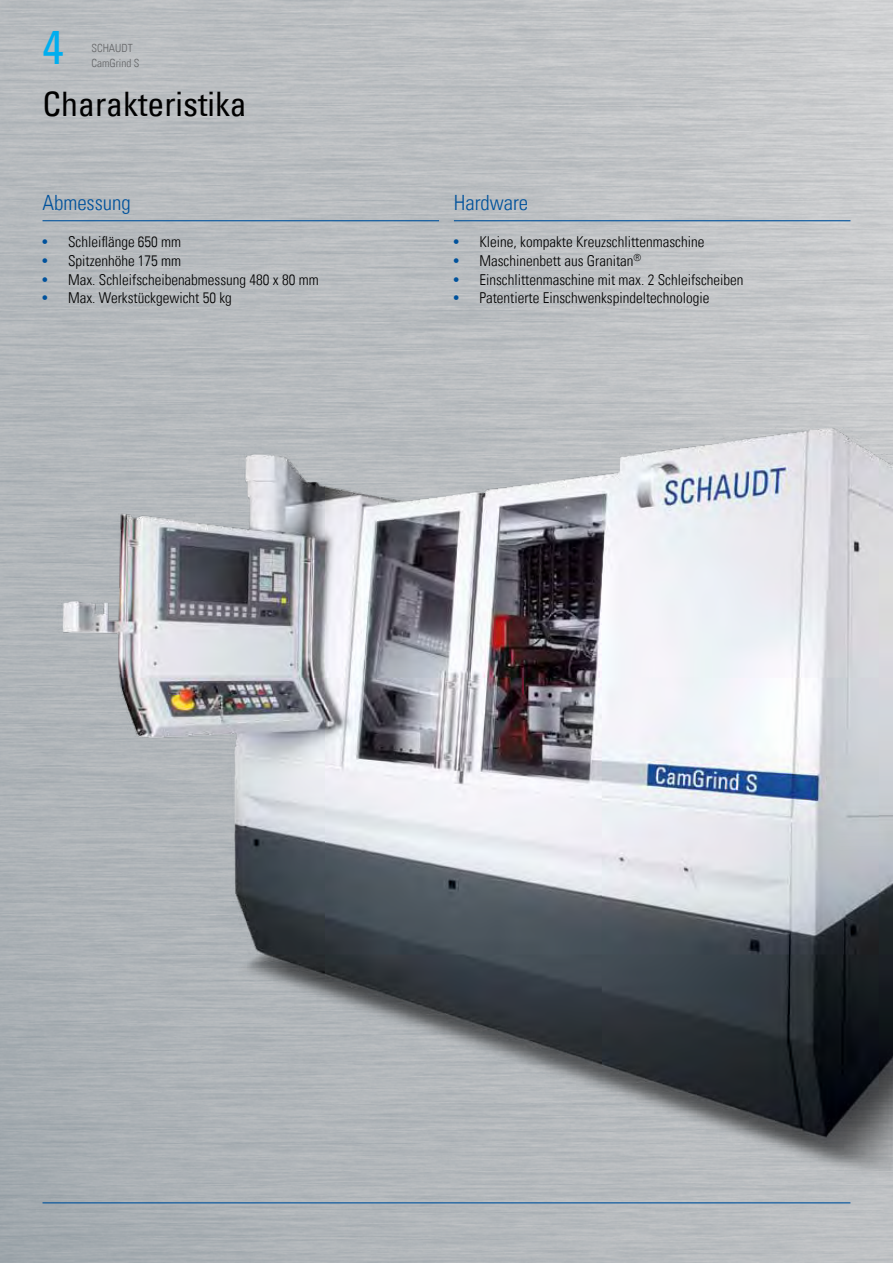
<style>
.page{position:relative;width:893px;height:1263px;background:#fff}
.page>*{position:absolute;margin:0;border:0;box-sizing:border-box;transform-origin:0 0}
.t1{font:condensed 48px "Univers LT";color:#00aeef}
.t2{font:condensed 33.75px "Univers LT";color:#000}
.t3{font:300 condensed 21px "Univers LT";letter-spacing:-.005em;color:#00529c}
.t4{font:300 condensed 15px "Univers LT";color:#000}
.t5{font:300 condensed 11.25px/15px "Univers LT";color:#636466}
.s1{font-weight:400;color:#00529c}
</style>
<div class="page">
<img style="left:0;top:0;width:893px;height:1263px">
<hr style="left:43px;top:1202px;width:807px;height:1px;background:#00529c">
<hr style="left:43px;top:220px;width:396px;height:1px;background:#00529c">
<hr style="left:454px;top:220px;width:396px;height:1px;background:#00529c">
<img style="left:49px;top:402px;width:844px;height:839px">
<h1 class="t1" style="left:43px;top:17px;width:23px">4</h1>
<p class="t5" style="left:91px;top:41px;width:50px">SCHAUDT<br>CamGrind S</p>
<h2 class="t2" style="left:43px;top:82px;width:206px">Charakteristika</h2>
<h3 class="t3" style="left:43px;top:190px;width:90px">Abmessung</h3>
<p class="t4" style="left:43px;top:233px;width:140px"><span class="s1">•</span> Schleiflänge 650 mm</p>
<p class="t4" style="left:43px;top:251px;width:140px"><span class="s1">•</span> Spitzenhöhe 175 mm</p>
<p class="t4" style="left:43px;top:270px;width:278px"><span class="s1">•</span> Max. Schleifscheibenabmessung 480 x 80 mm</p>
<p class="t4" style="left:43px;top:289px;width:191px"><span class="s1">•</span> Max. Werkstückgewicht 50 kg</p>
<h3 class="t3" style="left:454px;top:190px;width:76px">Hardware</h3>
<p class="t4" style="left:454px;top:233px;width:252px"><span class="s1">•</span> Kleine, kompakte Kreuzschlittenmaschine</p>
<p class="t4" style="left:454px;top:251px;width:189px"><span class="s1">•</span> Maschinenbett aus Granitan<sup>®</sup></p>
<p class="t4" style="left:454px;top:270px;width:291px"><span class="s1">•</span> Einschlittenmaschine mit max. 2 Schleifscheiben</p>
<p class="t4" style="left:454px;top:289px;width:257px"><span class="s1">•</span> Patentierte Einschwenkspindeltechnologie</p>
</div>
